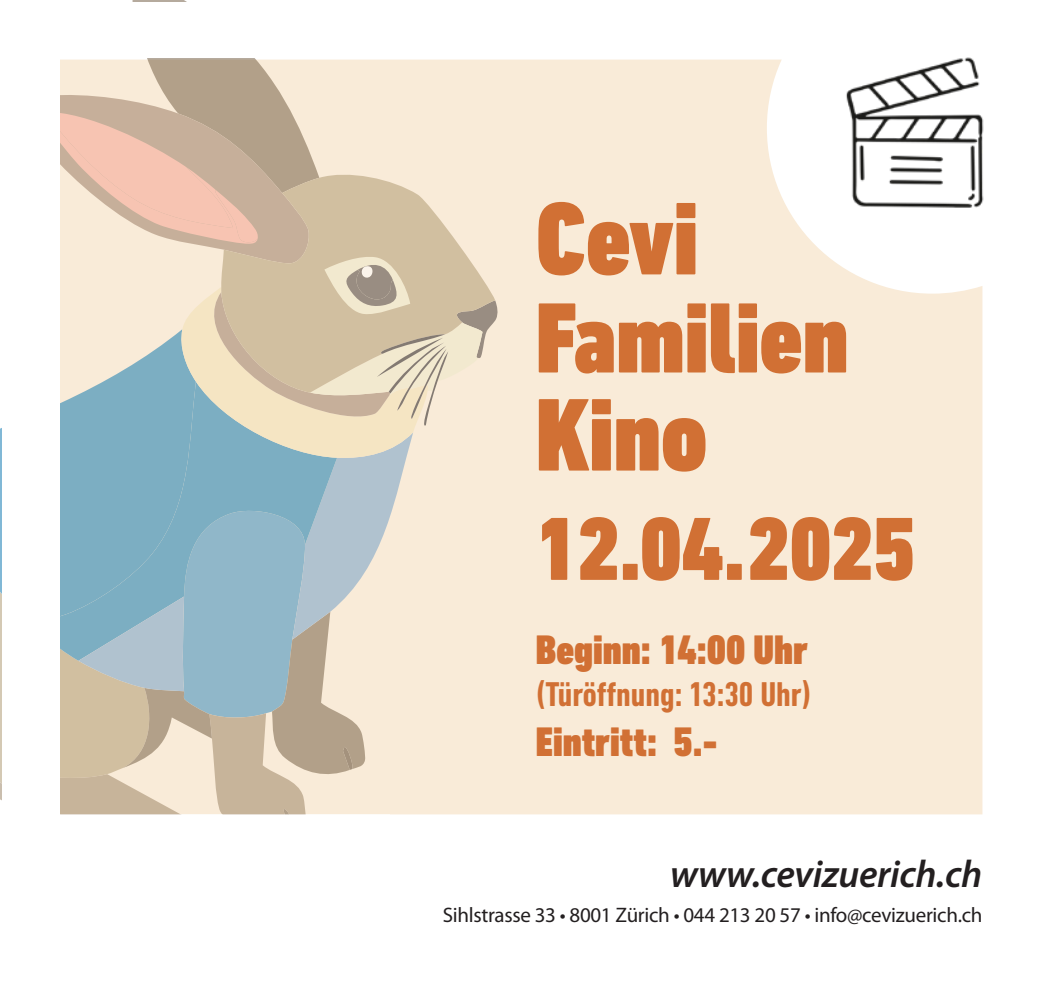
<style>
.page{position:relative;width:1042px;height:983px;background:#fff}
.page>*{position:absolute;margin:0;border:0;box-sizing:border-box;transform-origin:0 0}
.t1{font:900 condensed 105px "DIN Next LT Pro";color:#d17034}
.t2{font:900 condensed 101.5px "DIN Next LT Pro";color:#d17034}
.t3{font:900 condensed 91px "DIN Next LT Pro";color:#d17034}
.t4{font:900 condensed 42px "DIN Next LT Pro";color:#d17034}
.t5{font:italic 600 38.5px "Myriad Pro";letter-spacing:-.01em;color:#231f20}
.t6{font:700 condensed 35px "DIN Next LT Pro";color:#d17034}
.t7{font:21px "Myriad Pro";letter-spacing:-.015em;color:#231f20}
</style>
<div class="page">
<div style="left:60px;top:60px;width:922px;height:754px;background:#f9ebd8"></div>
<img style="left:809px;top:57px;width:175px;height:180px">
<svg style="left:0;top:329px;width:179px;height:103px;background:#d7dbd3"></svg>
<svg style="left:60px;top:381px;width:119px;height:51px;background:#86b3c3"></svg>
<svg style="left:0;top:432px;width:413px;height:383px;background:#b1c0c0"></svg>
<svg style="left:179px;top:287px;width:250px;height:172px;background:#c0cdc5"></svg>
<div style="left:60px;top:244px;width:161px;height:21px;background:#f9ebd8"></div>
<svg style="left:60px;top:0;width:259px;height:244px;background:#dbc2ae"></svg>
<svg style="left:221px;top:169px;width:274px;height:86px;background:#d9c6ad"></svg>
<svg style="left:196px;top:255px;width:303px;height:171px;background:#dacbb1"></svg>
<div style="left:2px;top:2px;width:793px;height:55px;background:#fff"></div>
<div style="left:2px;top:57px;width:58px;height:853px;background:#fff"></div>
<p class="t1" style="left:536px;top:178px;width:164px">Cevi</p>
<p class="t2" style="left:536px;top:279px;width:314px">Familien</p>
<p class="t1" style="left:536px;top:374px;width:173px">Kino</p>
<p class="t3" style="left:536px;top:496px;width:381px">12.04.2025</p>
<p class="t4" style="left:536px;top:625px;width:274px">Beginn: 14:00 Uhr</p>
<p class="t6" style="left:536px;top:674px;width:277px">(Türöffnung: 13:30 Uhr)</p>
<p class="t4" style="left:536px;top:717px;width:183px">Eintritt: 5.-</p>
<p class="t5" style="left:670px;top:852px;width:314px">www.cevizuerich.ch</p>
<p class="t7" style="left:443px;top:903px;width:541px">Sihlstrasse 33 • 8001 Zürich • 044 213 20 57 • info@cevizuerich.ch</p>
</div>
